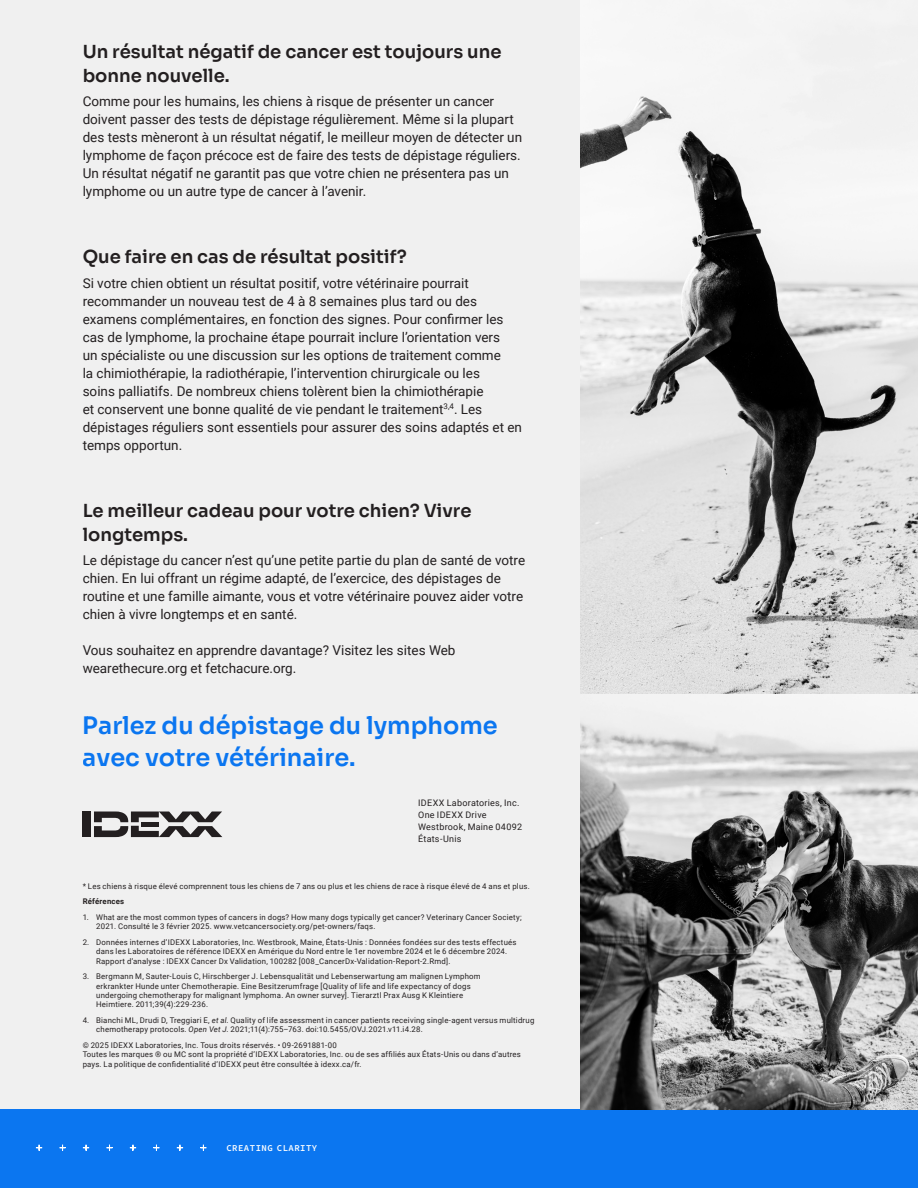
<style>
.page{position:relative;width:918px;height:1188px;background:#f0f0f0}
.page>*{position:absolute;margin:0;border:0;box-sizing:border-box;transform-origin:0 0}
.t1{font:24px/31.5px "Sora";color:#0b76f0}
.t2{font:18px/24px "Sora";color:#231f20}
.t3{font:13.5px/18px "Roboto";color:#231f20}
.t4{font:9px/12px "Roboto";letter-spacing:.025em;color:#231f20}
.t5{font:9px "Source Code Variable";letter-spacing:.05em;color:#fff}
.t6{font:7.8px/9.3px "Roboto";letter-spacing:.025em;color:#231f20}
.t7{font:700 7.8px "Roboto";letter-spacing:.025em;color:#231f20}
.s1{font-style:italic}
</style>
<div class="page">
<div style="left:0;top:1109px;width:359px;height:79px;background:#0b76f0"></div>
<svg style="left:36px;top:1145px;width:6px;height:5px"></svg>
<svg style="left:60px;top:1145px;width:5px;height:5px"></svg>
<svg style="left:83px;top:1145px;width:6px;height:5px"></svg>
<svg style="left:107px;top:1145px;width:5px;height:6px"></svg>
<svg style="left:130px;top:1145px;width:6px;height:6px"></svg>
<svg style="left:154px;top:1145px;width:5px;height:6px"></svg>
<svg style="left:177px;top:1145px;width:6px;height:6px"></svg>
<svg style="left:201px;top:1145px;width:5px;height:6px"></svg>
<img style="left:580px;top:96px;width:338px;height:598px">
<div style="left:359px;top:1109px;width:559px;height:79px;background:#0b76f0"></div>
<svg style="left:580px;top:723px;width:338px;height:386px"></svg>
<div style="left:83px;top:812px;width:8px;height:25px;background:#231f20"></div>
<svg style="left:94px;top:812px;width:128px;height:25px"></svg>
<h2 class="t2" style="left:83px;top:38px;width:420px">Un résultat négatif de cancer est toujours une bonne nouvelle.</h2>
<p class="t3" style="left:83px;top:92px;width:441px">Comme pour les humains, les chiens à risque de présenter un cancer doivent passer des tests de dépistage régulièrement. Même si la plupart des tests mèneront à un résultat négatif, le meilleur moyen de détecter un lymphome de façon précoce est de faire des tests de dépistage réguliers.<br>Un résultat négatif ne garantit pas que votre chien ne présentera pas un lymphome ou un autre type de cancer à l’avenir.</p>
<h2 class="t2" style="left:83px;top:243px;width:326px">Que faire en cas de résultat positif?</h2>
<p class="t3" style="left:83px;top:274px;width:441px">Si votre chien obtient un résultat positif, votre vétérinaire pourrait recommander un nouveau test de 4 à 8 semaines plus tard ou des examens complémentaires, en fonction des signes. Pour confirmer les cas de lymphome, la prochaine étape pourrait inclure l’orientation vers<br>un spécialiste ou une discussion sur les options de traitement comme<br>la chimiothérapie, la radiothérapie, l’intervention chirurgicale ou les<br>soins palliatifs. De nombreux chiens tolèrent bien la chimiothérapie<br>et conservent une bonne qualité de vie pendant le traitement<sup>3,4</sup>. Les dépistages réguliers sont essentiels pour assurer des soins adaptés et en temps opportun.</p>
<h2 class="t2" style="left:83px;top:497px;width:390px">Le meilleur cadeau pour votre chien? Vivre longtemps.</h2>
<p class="t3" style="left:83px;top:551px;width:444px">Le dépistage du cancer n’est qu’une petite partie du plan de santé de votre chien. En lui offrant un régime adapté, de l’exercice, des dépistages de routine et une famille aimante, vous et votre vétérinaire pouvez aider votre chien à vivre longtemps et en santé.</p>
<h3 class="t3" style="left:83px;top:641px;width:374px">Vous souhaitez en apprendre davantage? Visitez les sites Web wearethecure.org et fetchacure.org.</h3>
<h1 class="t1" style="left:83px;top:708px;width:417px">Parlez du dépistage du lymphome avec votre vétérinaire.</h1>
<p class="t4" style="left:418px;top:797px;width:103px">IDEXX Laboratories, Inc.</p>
<p class="t4" style="left:418px;top:809px;width:105px">One IDEXX Drive<br>Westbrook, Maine 04092<br>États-Unis</p>
<p class="t6" style="left:83px;top:881px;width:449px">* Les chiens à risque élevé comprennent tous les chiens de 7 ans ou plus et les chiens de race à risque élevé de 4 ans et plus.</p>
<p class="t7" style="left:83px;top:896px;width:43px">Références</p>
<p class="t6" style="left:96px;top:912px;width:427px;text-indent:-14px">1. What are the most common types of cancers in dogs? How many dogs typically get cancer? Veterinary Cancer Society;<br>2021. Consulté le 3 février 2025. www.vetcancersociety.org/pet-owners/faqs.</p>
<p class="t6" style="left:96px;top:937px;width:422px;text-indent:-14px">2. Données internes d’IDEXX Laboratories, Inc. Westbrook, Maine, États-Unis : Données fondées sur des tests effectués dans les Laboratoires de référence IDEXX en Amérique du Nord entre le 1er novembre 2024 et le 6 décembre 2024.<br>Rapport d’analyse : IDEXX Cancer Dx Validation, 100282 [008_CancerDx-Validation-Report-2.Rmd].</p>
<p class="t6" style="left:96px;top:971px;width:386px;text-indent:-14px">3. Bergmann M, Sauter-Louis C, Hirschberger J. Lebensqualität und Lebenserwartung am malignen Lymphom erkrankter Hunde unter Chemotherapie. Eine Besitzerumfrage [Quality of life and life expectancy of dogs undergoing chemotherapy for malignant lymphoma. An owner survey]. Tierarztl Prax Ausg K Kleintiere Heimtiere. 2011;39(4):229-236.</p>
<p class="t6" style="left:96px;top:1015px;width:440px;text-indent:-14px">4. Bianchi ML, Drudi D, Treggiari E, <span class="s1">et al</span>. Quality of life assessment in cancer patients receiving single-agent versus multidrug chemotherapy protocols. <span class="s1">Open Vet J</span>. 2021;11(4):755–763. doi:10.5455/OVJ.2021.v11.i4.28.</p>
<p class="t6" style="left:83px;top:1040px;width:440px">© 2025 IDEXX Laboratories, Inc. Tous droits réservés. • 09-2691881-00<br>Toutes les marques ® ou MC sont la propriété d’IDEXX Laboratories, Inc. ou de ses affiliés aux États-Unis ou dans d’autres pays. La politique de confidentialité d’IDEXX peut être consultée à idexx.ca/fr.</p>
<p class="t5" style="left:226px;top:1141px;width:92px">CREATING CLARITY</p>
</div>
